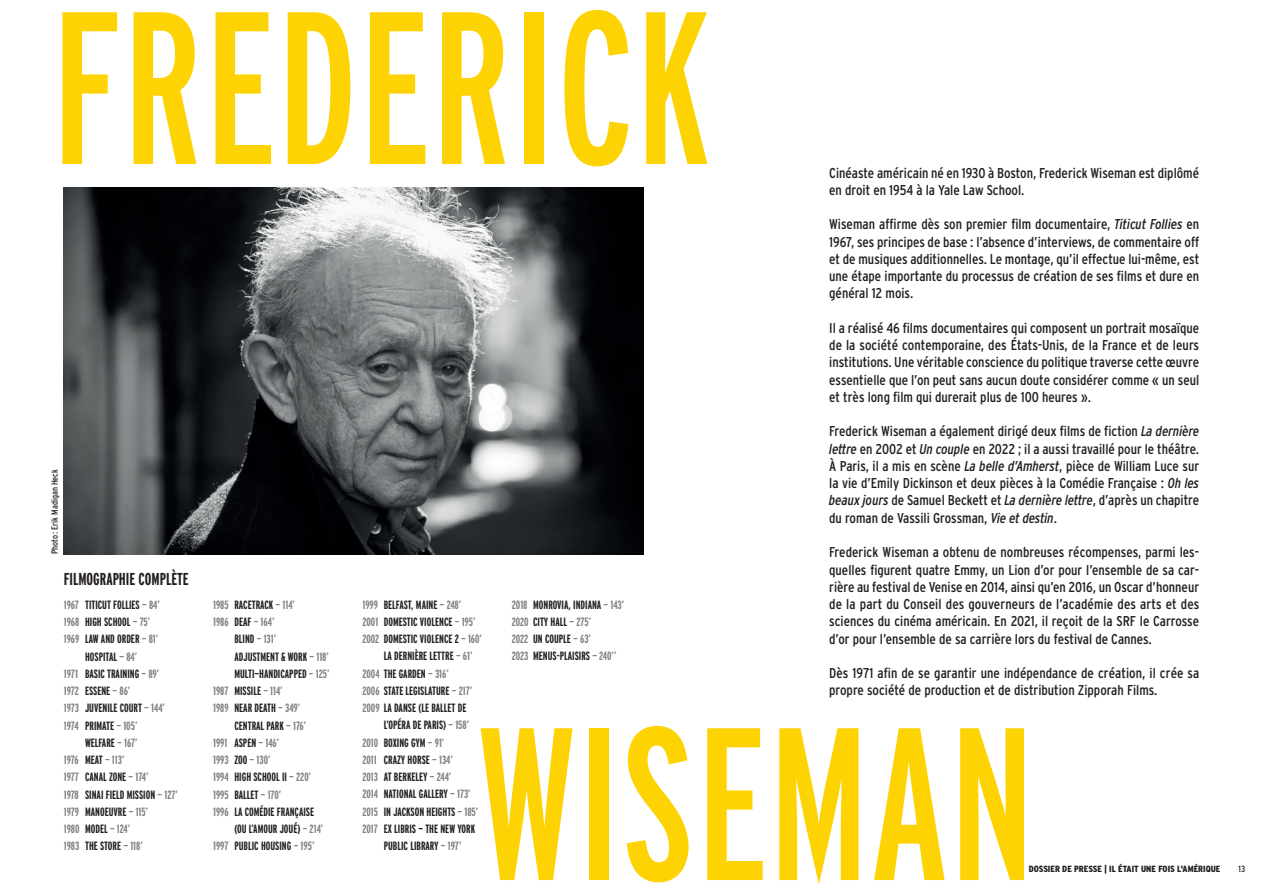
<style>
.page{position:relative;width:1263px;height:893px;background:#fff}
.page>*{position:absolute;margin:0;border:0;box-sizing:border-box;transform-origin:0 0}
.t1{font:216.75px "Interstate Compressed";color:#fed304}
.t2{font:700 17.25px "Interstate Compressed";color:#231f20}
.t3{font:14.25px/17.2px "Interstate Condensed";color:#231f20;text-align:justify}
.t4{font:700 12px/17.2px "Interstate Compressed";color:#231f20}
.t5{font:700 12px "Interstate Compressed";color:#808285}
.t6{font:900 9px "Interstate Condensed";color:#231f20}
.t7{font:9px "Interstate Condensed";color:#231f20}
.s1{font-style:italic}
.s2{color:#808285}
.s3{color:#231f20}
</style>
<div class="page">
<img style="left:64px;top:187px;width:579px;height:367px">
<h1 class="t1" style="left:51px;top:-32px;width:662px">FREDERICK</h1>
<p class="t3" style="left:829px;top:164px;width:371px">Cinéaste américain né en 1930 à Boston, Frederick Wiseman est diplômé en droit en 1954 à la Yale Law School.</p>
<p class="t3" style="left:829px;top:216px;width:372px">Wiseman affirme dès son premier film documentaire, <span class="s1">Titicut Follies</span> en 1967, ses principes de base : l’absence d’interviews, de commentaire off et de musiques additionnelles. Le montage, qu’il effectue lui-même, est une étape importante du processus de création de ses films et dure en général 12 mois.</p>
<p class="t3" style="left:829px;top:319px;width:371px">Il a réalisé 46 films documentaires qui composent un portrait mosaïque de la société contemporaine, des États-Unis, de la France et de leurs institutions. Une véritable conscience du politique traverse cette œuvre essentielle que l’on peut sans aucun doute considérer comme « un seul et très long film qui durerait plus de 100 heures ».</p>
<p class="t3" style="left:829px;top:423px;width:371px">Frederick Wiseman a également dirigé deux films de fiction <span class="s1">La dernière lettre</span> en 2002 et <span class="s1">Un couple</span> en 2022 ; il a aussi travaillé pour le théâtre.<br>À Paris, il a mis en scène <span class="s1">La belle d’Amherst</span>, pièce de William Luce sur la vie d’Emily Dickinson et deux pièces à la Comédie Française : <span class="s1">Oh les beaux jours</span> de Samuel Beckett et <span class="s1">La dernière lettre</span>, d’après un chapitre du roman de Vassili Grossman, <span class="s1">Vie et destin</span>.</p>
<p class="t3" style="left:829px;top:543px;width:372px">Frederick Wiseman a obtenu de nombreuses récompenses, parmi les&shy;quelles figurent quatre Emmy, un Lion d’or pour l’ensemble de sa car&shy;rière au festival de Venise en 2014, ainsi qu’en 2016, un Oscar d’honneur de la part du Conseil des gouverneurs de l’académie des arts et des sciences du cinéma américain. En 2021, il reçoit de la SRF le Carrosse d’or pour l’ensemble de sa carrière lors du festival de Cannes.</p>
<p class="t3" style="left:829px;top:664px;width:372px">Dès 1971 afin de se garantir une indépendance de création, il crée sa propre société de production et de distribution Zipporah Films.</p>
<p class="t7" style="left:50px;top:554px;width:86px;rotate:-90deg">Photo : Erik Madigan Heck</p>
<p class="t2" style="left:64px;top:569px;width:126px">FILMOGRAPHIE COMPLÈTE</p>
<p class="t4" style="left:512px;top:596px;width:114px"><span class="s2">2018</span> MONROVIA, INDIANA <span class="s2">— 143’<br>2020</span> CITY HALL <span class="s2">— 275’<br>2022</span> UN COUPLE <span class="s2">— 63’<br>2023</span> MENUS-PLAISIRS <span class="s2">— 240’’</span></p>
<p class="t4" style="left:362px;top:596px;width:100px"><span class="s2">1999</span> BELFAST, MAINE <span class="s2">— 248’</span></p>
<p class="t4" style="left:362px;top:613px;width:115px"><span class="s2">2001</span> DOMESTIC VIOLENCE <span class="s2">— 195’</span></p>
<p class="t4" style="left:362px;top:630px;width:121px"><span class="s2">2002</span> DOMESTIC VIOLENCE 2 <span class="s2">— 160’</span></p>
<p class="t4" style="left:384px;top:648px;width:90px">LA DERNIÈRE LETTRE <span class="s2">— 61’</span></p>
<p class="t5" style="left:362px;top:667px;width:88px">2004 <span class="s3">THE GARDEN</span> — 316’</p>
<p class="t4" style="left:362px;top:682px;width:111px"><span class="s2">2006</span> STATE LEGISLATURE <span class="s2">— 217’</span></p>
<p class="t4" style="left:362px;top:699px;width:105px"><span class="s2">2009</span> LA DANSE (LE BALLET DE</p>
<p class="t4" style="left:384px;top:717px;width:87px">L’OPÉRA DE PARIS) <span class="s2">— 158’</span></p>
<p class="t4" style="left:362px;top:734px;width:83px"><span class="s2">2010</span> BOXING GYM <span class="s2">— 91’</span></p>
<p class="t4" style="left:362px;top:751px;width:92px"><span class="s2">2011</span> CRAZY HORSE <span class="s2">— 134’</span></p>
<p class="t4" style="left:362px;top:768px;width:90px"><span class="s2">2013</span> AT BERKELEY <span class="s2">— 244’</span></p>
<p class="t4" style="left:362px;top:785px;width:110px"><span class="s2">2014</span> NATIONAL GALLERY <span class="s2">— 173’</span></p>
<p class="t4" style="left:362px;top:803px;width:117px"><span class="s2">2015</span> IN JACKSON HEIGHTS <span class="s2">— 185’</span></p>
<p class="t4" style="left:362px;top:820px;width:114px"><span class="s2">2017</span> EX LIBRIS — THE NEW YORK</p>
<p class="t4" style="left:384px;top:837px;width:79px">PUBLIC LIBRARY <span class="s2">— 197’</span></p>
<p class="t5" style="left:213px;top:598px;width:83px">1985 <span class="s3">RACETRACK</span> — 114’</p>
<p class="t5" style="left:213px;top:615px;width:63px">1986 <span class="s3">DEAF</span> — 164’</p>
<p class="t4" style="left:234px;top:630px;width:43px">BLIND <span class="s2">— 131’</span></p>
<p class="t4" style="left:234px;top:648px;width:96px">ADJUSTMENT &amp; WORK <span class="s2">— 118’</span></p>
<p class="t4" style="left:234px;top:665px;width:97px">MULTI—HANDICAPPED <span class="s2">— 125’</span></p>
<p class="t5" style="left:213px;top:684px;width:71px">1987 <span class="s3">MISSILE</span> — 114’</p>
<p class="t5" style="left:213px;top:701px;width:89px">1989 <span class="s3">NEAR DEATH</span> — 349’</p>
<p class="t4" style="left:234px;top:717px;width:73px">CENTRAL PARK <span class="s2">— 176’</span></p>
<p class="t5" style="left:213px;top:736px;width:68px">1991 <span class="s3">ASPEN</span> — 146’</p>
<p class="t5" style="left:213px;top:753px;width:59px">1993 <span class="s3">ZOO</span> — 130’</p>
<p class="t4" style="left:213px;top:768px;width:100px"><span class="s2">1994</span> HIGH SCHOOL II <span class="s2">— 220’</span></p>
<p class="t5" style="left:213px;top:788px;width:70px">1995 <span class="s3">BALLET</span> — 170’</p>
<p class="t4" style="left:213px;top:803px;width:103px"><span class="s2">1996</span> LA COMÉDIE FRANÇAISE</p>
<p class="t4" style="left:234px;top:820px;width:90px">(OU L’AMOUR JOUÉ) <span class="s2">— 214’</span></p>
<p class="t4" style="left:213px;top:837px;width:103px"><span class="s2">1997</span> PUBLIC HOUSING <span class="s2">— 195’</span></p>
<p class="t4" style="left:64px;top:596px;width:98px"><span class="s2">1967</span> TITICUT FOLLIES <span class="s2">— 84’</span></p>
<p class="t4" style="left:64px;top:613px;width:88px"><span class="s2">1968</span> HIGH SCHOOL <span class="s2">— 75’</span></p>
<p class="t4" style="left:64px;top:630px;width:96px"><span class="s2">1969</span> LAW AND ORDER <span class="s2">— 81’</span></p>
<p class="t4" style="left:85px;top:648px;width:54px">HOSPITAL <span class="s2">— 84’</span></p>
<p class="t4" style="left:64px;top:665px;width:97px"><span class="s2">1971</span> BASIC TRAINING <span class="s2">— 89’</span></p>
<p class="t5" style="left:64px;top:684px;width:68px">1972 <span class="s3">ESSENE</span> — 86’</p>
<p class="t4" style="left:64px;top:699px;width:103px"><span class="s2">1973</span> JUVENILE COURT <span class="s2">— 144’</span></p>
<p class="t5" style="left:64px;top:719px;width:75px">1974 <span class="s3">PRIMATE</span> — 105’</p>
<p class="t4" style="left:85px;top:734px;width:54px">WELFARE <span class="s2">— 167’</span></p>
<p class="t5" style="left:64px;top:753px;width:62px">1976 <span class="s3">MEAT</span> — 113’</p>
<p class="t5" style="left:64px;top:770px;width:86px">1977 <span class="s3">CANAL ZONE</span> — 174’</p>
<p class="t4" style="left:64px;top:786px;width:116px"><span class="s2">1978</span> SINAI FIELD MISSION <span class="s2">— 127’</span></p>
<p class="t5" style="left:64px;top:805px;width:86px">1979 <span class="s3">MANOEUVRE</span> — 115’</p>
<p class="t5" style="left:64px;top:822px;width:68px">1980 <span class="s3">MODEL</span> — 124’</p>
<p class="t5" style="left:64px;top:839px;width:81px">1983 <span class="s3">THE STORE</span> — 118’</p>
<h1 class="t1" style="left:477px;top:684px;width:560px">WISEMAN</h1>
<p class="t6" style="left:1029px;top:863px;width:193px">DOSSIER DE PRESSE | IL ÉTAIT UNE FOIS L'AMÉRIQUE</p>
<p class="t7" style="left:1238px;top:863px;width:8px">13</p>
</div>
